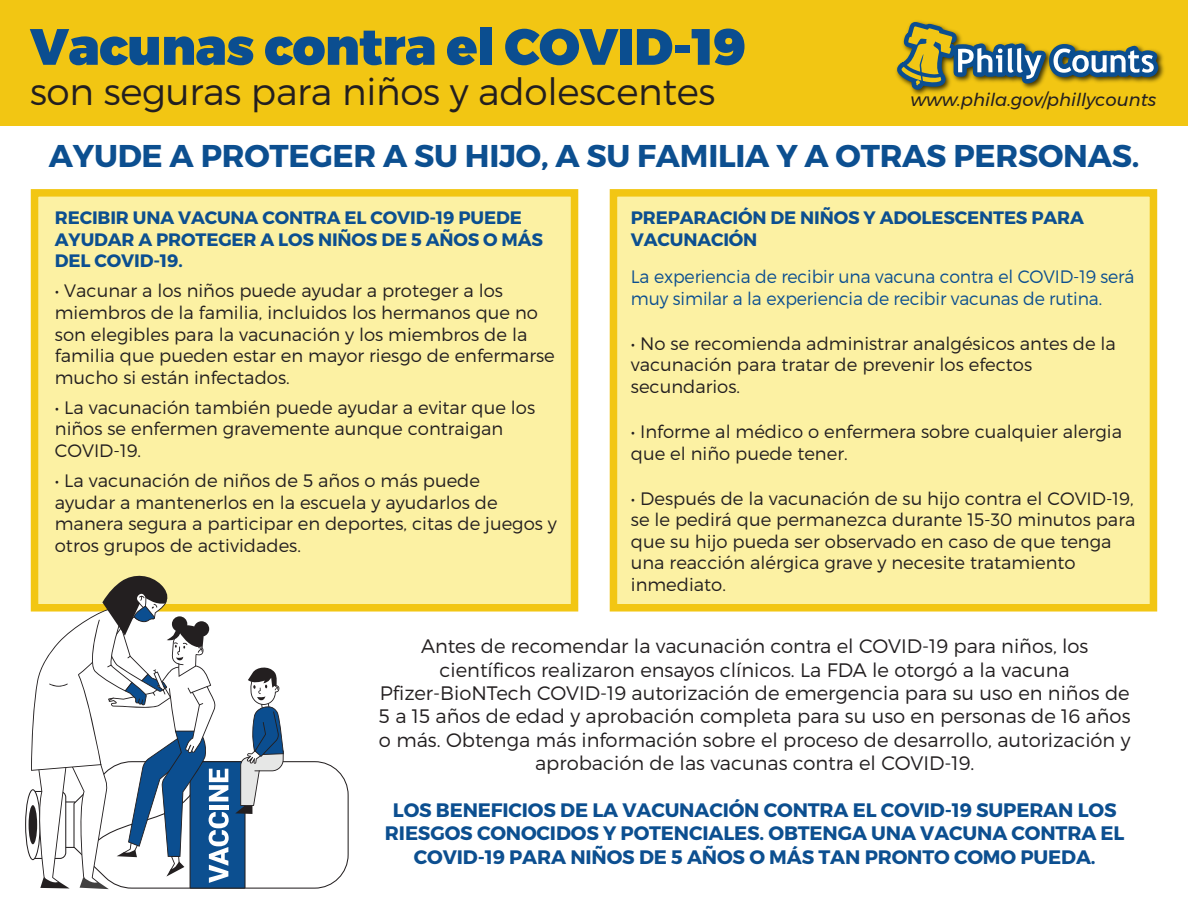
<style>
.page{position:relative;width:1188px;height:918px;background:#fff}
.page>*{position:absolute;margin:0;border:0;box-sizing:border-box;transform-origin:0 0}
.t1{font:900 51px "Montserrat";letter-spacing:-.01em;color:#0b4e90}
.t2{font:300 37.5px "Montserrat";letter-spacing:-.01em;color:#231f20}
.t3{font:700 31.5px "Montserrat";letter-spacing:-.01em;color:#0c4f90}
.t4{font:300 19.5px/23.4px "Montserrat";color:#231f20;text-align:center}
.t5{font:700 19.5px/23.4px "Montserrat";letter-spacing:-.01em;color:#0c4f90;text-align:center}
.t6{font:300 18px/21.6px "Montserrat";color:#231f20}
.t7{font:700 18px/21.6px "Montserrat";letter-spacing:-.01em;color:#0c4f90}
.t8{font:300 18px/21.6px "Montserrat";letter-spacing:-.01em;color:#0c4f90;scale:.96 1}
.t9{font:italic 18px "Montserrat";color:#231f20}
</style>
<div class="page">
<div style="left:0;top:0;width:1188px;height:125px;background:#f2c613"></div>
<div style="left:31px;top:189px;width:547px;height:423px;background:#fcf1a3;border:8px solid #f2c613"></div>
<div style="left:610px;top:189px;width:547px;height:423px;background:#fcf1a3;border:8px solid #f2c613"></div>
<svg style="left:25px;top:573px;width:324px;height:316px"></svg>
<svg style="left:891px;top:21px;width:275px;height:177px"></svg>
<h1 class="t1" style="left:30px;top:15px;width:718px">Vacunas contra el COVID-19</h1>
<h2 class="t2" style="left:30px;top:69px;width:687px">son seguras para niños y adolescentes</h2>
<p class="t9" style="left:910px;top:86px;width:247px">www.phila.gov/phillycounts</p>
<h3 class="t3" style="left:49px;top:137px;width:1092px">AYUDE A PROTEGER A SU HIJO, A SU FAMILIA Y A OTRAS PERSONAS.</h3>
<p class="t7" style="left:55px;top:207px;width:490px">RECIBIR UNA VACUNA CONTRA EL COVID-19 PUEDE<br>AYUDAR A PROTEGER A LOS NIÑOS DE 5 AÑOS O MÁS<br>DEL COVID-19.</p>
<p class="t6" style="left:55px;top:280px;width:501px">• Vacunar a los niños puede ayudar a proteger a los miembros de la familia, incluidos los hermanos que no son elegibles para la vacunación y los miembros de la familia que pueden estar en mayor riesgo de enfermarse mucho si están infectados.</p>
<p class="t6" style="left:55px;top:396px;width:482px">• La vacunación también puede ayudar a evitar que los niños se enfermen gravemente aunque contraigan<br>COVID-19.</p>
<p class="t6" style="left:55px;top:469px;width:504px">• La vacunación de niños de 5 años o más puede<br>ayudar a mantenerlos en la escuela y ayudarlos de manera segura a participar en deportes, citas de juegos y otros grupos de actividades.</p>
<p class="t7" style="left:631px;top:207px;width:455px">PREPARACIÓN DE NIÑOS Y ADOLESCENTES PARA<br>VACUNACIÓN</p>
<p class="t8" style="left:631px;top:266px;width:526px">La experiencia de recibir una vacuna contra el COVID-19 será muy similar a la experiencia de recibir vacunas de rutina.</p>
<p class="t6" style="left:631px;top:332px;width:487px">• No se recomienda administrar analgésicos antes de la vacunación para tratar de prevenir los efectos secundarios.</p>
<p class="t6" style="left:631px;top:421px;width:493px">• Informe al médico o enfermera sobre cualquier alergia que el niño puede tener.</p>
<p class="t6" style="left:631px;top:487px;width:506px">• Después de la vacunación de su hijo contra el COVID-19, se le pedirá que permanezca durante 15-30 minutos para que su hijo pueda ser observado en caso de que tenga una reacción alérgica grave y necesite tratamiento inmediato.</p>
<p class="t4" style="left:379px;top:634px;width:753px">Antes de recomendar la vacunación contra el COVID-19 para niños, los científicos realizaron ensayos clínicos. La FDA le otorgó a la vacuna Pfizer-BioNTech COVID-19 autorización de emergencia para su uso en niños de 5 a 15 años de edad y aprobación completa para su uso en personas de 16 años o más. Obtenga más información sobre el proceso de desarrollo, autorización y aprobación de las vacunas contra el COVID-19.</p>
<p class="t5" style="left:385px;top:799px;width:741px">LOS BENEFICIOS DE LA VACUNACIÓN CONTRA EL COVID-19 SUPERAN LOS<br>RIESGOS CONOCIDOS Y POTENCIALES. OBTENGA UNA VACUNA CONTRA EL<br>COVID-19 PARA NIÑOS DE 5 AÑOS O MÁS TAN PRONTO COMO PUEDA.</p>
</div>
